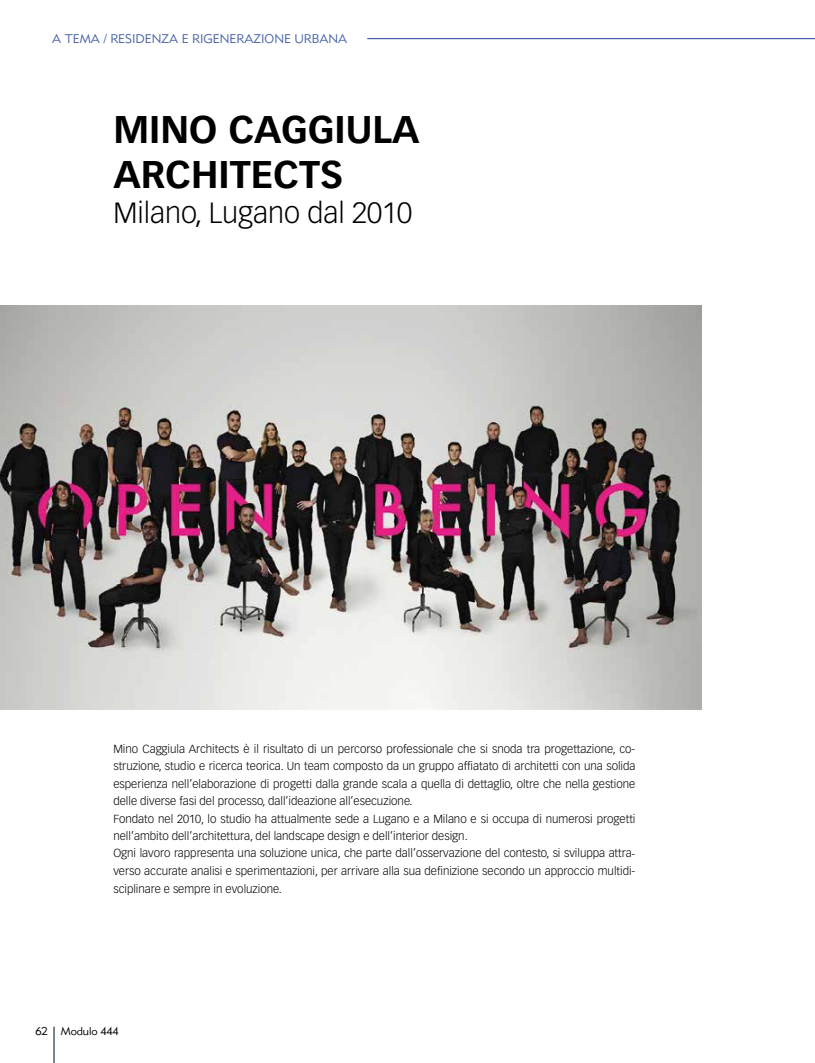
<style>
.page{position:relative;width:815px;height:1063px;background:#fff}
.page>*{position:absolute;margin:0;border:0;box-sizing:border-box;transform-origin:0 0}
.t1{font:700 37.88px/45.5px "Vectora LT Std";color:#000}
.t2{font:300 28.75px "Vectora LT Std";color:#000}
.t3{font:12.5px "Metro Lite LT Two";color:#4762ab}
.t4{font:300 11.5px/17.5px "Vectora LT Std";color:#000}
.t5{font:11.25px "Metro Lite LT Two";letter-spacing:-.015em;color:#000}
</style>
<div class="page">
<hr style="left:53px;top:1027px;width:2px;height:36px;background:#717e86">
<img style="left:0;top:305px;width:702px;height:405px">
<hr style="left:367px;top:38px;width:448px;height:1px;background:#4762ab">
<p class="t3" style="left:52px;top:31px;width:296px">A TEMA / RESIDENZA E RIGENERAZIONE URBANA</p>
<h1 class="t1" style="left:113px;top:107px;width:308px">MINO CAGGIULA<br>ARCHITECTS</h1>
<h2 class="t2" style="left:113px;top:196px;width:300px">Milano, Lugano dal 2010</h2>
<p class="t4" style="left:113px;top:740px;width:524px">Mino Caggiula Architects è il risultato di un percorso professionale che si snoda tra progettazione, co&shy;struzione, studio e ricerca teorica. Un team composto da un gruppo affiatato di architetti con una solida esperienza nell’elaborazione di progetti dalla grande scala a quella di dettaglio, oltre che nella gestione delle diverse fasi del processo, dall’ideazione all’esecuzione.<br>Fondato nel 2010, lo studio ha attualmente sede a Lugano e a Milano e si occupa di numerosi progetti nell’ambito dell’architettura, del landscape design e dell’interior design.<br>Ogni lavoro rappresenta una soluzione unica, che parte dall’osservazione del contesto, si sviluppa attra&shy;verso accurate analisi e sperimentazioni, per arrivare alla sua definizione secondo un approccio multidi&shy;sciplinare e sempre in evoluzione.</p>
<p class="t5" style="left:35px;top:1025px;width:85px">62 Modulo 444</p>
</div>
